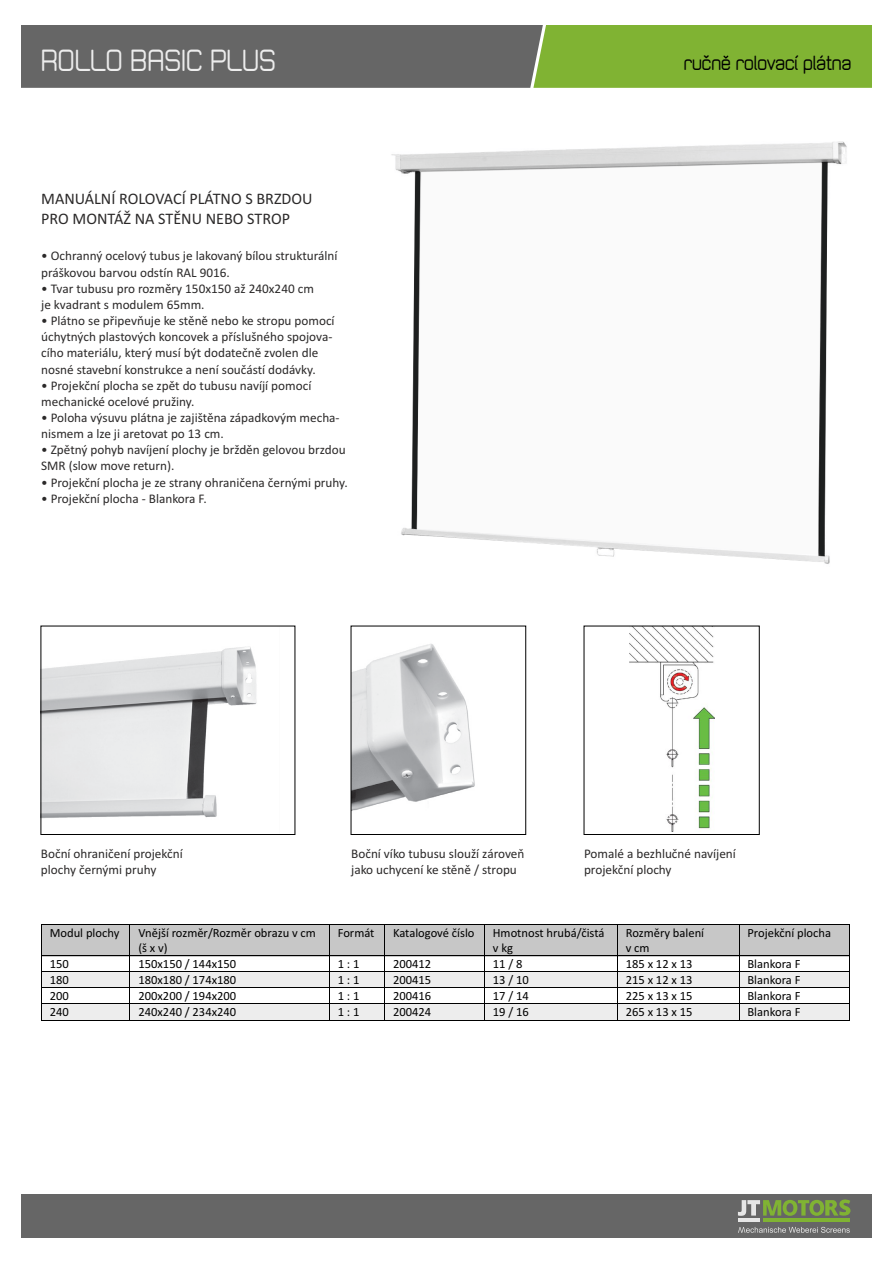
<style>
.page{position:relative;width:893px;height:1263px;background:#fff}
.page>*{position:absolute;margin:0;border:0;box-sizing:border-box;transform-origin:0 0}
.t1{font:30.6px "Zolano Sans BTN";color:#ededed;scale:.9 1}
.t2{font:20.55px "Zolano Sans BTN";color:#000;scale:.9 1}
.t3{font:16.2px/19.8px "Calibri";color:#2b2929}
.t4{font:13.2px/16.2px "Calibri";color:#2b2929}
.t5{font:12.6px/15.1px "Calibri";color:#000}
</style>
<div class="page">
<img style="left:391px;top:141px;width:456px;height:423px">
<img style="left:43px;top:646px;width:214px;height:173px">
<img style="left:629px;top:628px;width:85px;height:204px">
<img style="left:353px;top:644px;width:122px;height:167px">
<div style="left:42px;top:971px;width:808px;height:17px;background:#ededed"></div>
<div style="left:42px;top:1003px;width:808px;height:17px;background:#ededed"></div>
<div style="left:42px;top:924px;width:808px;height:32px;background:#c7c7c7"></div>
<hr style="left:42px;top:924px;width:88px;height:1px;background:#000">
<hr style="left:130px;top:924px;width:199px;height:1px;background:#000">
<hr style="left:329px;top:924px;width:55px;height:1px;background:#000">
<hr style="left:385px;top:924px;width:99px;height:1px;background:#000">
<hr style="left:485px;top:924px;width:132px;height:1px;background:#000">
<hr style="left:617px;top:924px;width:122px;height:1px;background:#000">
<hr style="left:739px;top:924px;width:110px;height:1px;background:#000">
<hr style="left:41px;top:925px;width:1px;height:30px;background:#000">
<hr style="left:130px;top:925px;width:1px;height:30px;background:#000">
<hr style="left:329px;top:925px;width:1px;height:30px;background:#000">
<hr style="left:384px;top:925px;width:1px;height:30px;background:#000">
<hr style="left:484px;top:925px;width:1px;height:30px;background:#000">
<hr style="left:617px;top:925px;width:1px;height:30px;background:#000">
<hr style="left:739px;top:925px;width:1px;height:30px;background:#000">
<hr style="left:849px;top:925px;width:1px;height:30px;background:#000">
<hr style="left:42px;top:955px;width:88px;height:1px;background:#000">
<hr style="left:130px;top:955px;width:199px;height:1px;background:#000">
<hr style="left:329px;top:955px;width:55px;height:1px;background:#000">
<hr style="left:385px;top:955px;width:99px;height:1px;background:#000">
<hr style="left:485px;top:955px;width:132px;height:1px;background:#000">
<hr style="left:617px;top:955px;width:122px;height:1px;background:#000">
<hr style="left:739px;top:955px;width:110px;height:1px;background:#000">
<hr style="left:42px;top:971px;width:88px;height:1px;background:#000">
<hr style="left:130px;top:971px;width:199px;height:1px;background:#000">
<hr style="left:329px;top:971px;width:55px;height:1px;background:#000">
<hr style="left:385px;top:971px;width:99px;height:1px;background:#000">
<hr style="left:485px;top:971px;width:132px;height:1px;background:#000">
<hr style="left:617px;top:971px;width:122px;height:1px;background:#000">
<hr style="left:739px;top:971px;width:110px;height:1px;background:#000">
<hr style="left:42px;top:987px;width:88px;height:1px;background:#000">
<hr style="left:130px;top:987px;width:199px;height:1px;background:#000">
<hr style="left:329px;top:987px;width:55px;height:1px;background:#000">
<hr style="left:385px;top:987px;width:99px;height:1px;background:#000">
<hr style="left:485px;top:987px;width:132px;height:1px;background:#000">
<hr style="left:617px;top:987px;width:122px;height:1px;background:#000">
<hr style="left:739px;top:987px;width:110px;height:1px;background:#000">
<hr style="left:42px;top:1003px;width:88px;height:1px;background:#000">
<hr style="left:130px;top:1003px;width:199px;height:1px;background:#000">
<hr style="left:329px;top:1003px;width:55px;height:1px;background:#000">
<hr style="left:385px;top:1003px;width:99px;height:1px;background:#000">
<hr style="left:485px;top:1003px;width:132px;height:1px;background:#000">
<hr style="left:617px;top:1003px;width:122px;height:1px;background:#000">
<hr style="left:739px;top:1003px;width:110px;height:1px;background:#000">
<svg style="left:41px;top:955px;width:1px;height:66px"></svg>
<hr style="left:42px;top:1020px;width:88px;height:1px;background:#000">
<hr style="left:130px;top:1020px;width:199px;height:1px;background:#000">
<svg style="left:329px;top:956px;width:1px;height:64px"></svg>
<hr style="left:329px;top:1020px;width:55px;height:1px;background:#000">
<svg style="left:384px;top:955px;width:1px;height:66px"></svg>
<hr style="left:385px;top:1020px;width:99px;height:1px;background:#000">
<svg style="left:484px;top:955px;width:1px;height:66px"></svg>
<hr style="left:485px;top:1020px;width:132px;height:1px;background:#000">
<svg style="left:617px;top:956px;width:1px;height:64px"></svg>
<hr style="left:617px;top:1020px;width:122px;height:1px;background:#000">
<svg style="left:739px;top:956px;width:1px;height:64px"></svg>
<hr style="left:739px;top:1020px;width:110px;height:1px;background:#000">
<svg style="left:849px;top:955px;width:1px;height:66px"></svg>
<svg style="left:21px;top:26px;width:851px;height:62px;background:#718453"></svg>
<div style="left:21px;top:1194px;width:851px;height:43px;background:#666"></div>
<svg style="left:738px;top:1199px;width:113px;height:17px"></svg>
<hr style="left:738px;top:1218px;width:22px;height:3px;background:#e6e6e6">
<hr style="left:763px;top:1218px;width:87px;height:3px;background:#80b333">
<svg style="left:738px;top:1227px;width:112px;height:6px"></svg>
<h1 class="t1" style="left:41px;top:43px;width:263px">ROLLO BASIC PLUS</h1>
<h2 class="t2" style="left:684px;top:52px;width:188px">ručne rolovací plátna</h2>
<p class="t3" style="left:41px;top:190px;width:273px">MANUÁLNÍ ROLOVACÍ PLÁTNO S BRZDOU<br>PRO MONTÁŽ NA STĚNU NEBO STROP</p>
<p class="t4" style="left:41px;top:249px;width:298px">• Ochranný ocelový tubus je lakovaný bílou strukturální práškovou barvou odstín RAL 9016.</p>
<p class="t4" style="left:41px;top:281px;width:274px">• Tvar tubusu pro rozměry 150x150 až 240x240 cm je kvadrant s modulem 65mm.</p>
<p class="t4" style="left:41px;top:314px;width:295px">• Plátno se připevňuje ke stěně nebo ke stropu pomocí úchytných plastových koncovek a příslušného spojova&shy;cího materiálu, který musí být dodatečně zvolen dle nosné stavební konstrukce a není součástí dodávky.</p>
<p class="t4" style="left:41px;top:378px;width:272px">• Projekční plocha se zpět do tubusu navíjí pomocí mechanické ocelové pružiny.</p>
<p class="t4" style="left:41px;top:411px;width:300px">• Poloha výsuvu plátna je zajištěna západkovým mecha&shy;nismem a lze ji aretovat po 13 cm.</p>
<p class="t4" style="left:41px;top:443px;width:306px">• Zpětný pohyb navíjení plochy je bržděn gelovou brzdou<br>SMR (slow move return).</p>
<p class="t4" style="left:41px;top:475px;width:308px">• Projekční plocha je ze strany ohraničena černými pruhy.</p>
<p class="t4" style="left:41px;top:491px;width:167px">• Projekční plocha - Blankora F.</p>
<p class="t4" style="left:41px;top:846px;width:143px">Boční ohraničení projekční plochy černými pruhy</p>
<p class="t4" style="left:351px;top:846px;width:175px">Boční víko tubusu slouží zároveň jako uchycení ke stěně / stropu</p>
<p class="t4" style="left:584px;top:846px;width:153px">Pomalé a bezhlučné navíjení projekční plochy</p>
<p class="t5" style="left:50px;top:926px;width:71px">Modul plochy</p>
<p class="t5" style="left:138px;top:926px;width:179px">Vnější rozměr/Rozměr obrazu v cm (š x v)</p>
<p class="t5" style="left:338px;top:926px;width:38px">Formát</p>
<p class="t5" style="left:393px;top:926px;width:83px">Katalogové číslo</p>
<p class="t5" style="left:493px;top:926px;width:113px">Hmotnost hrubá/čistá v kg</p>
<p class="t5" style="left:626px;top:926px;width:80px">Rozměry balení v cm</p>
<p class="t5" style="left:747px;top:926px;width:85px">Projekční plocha</p>
<p class="t5" style="left:50px;top:957px;width:21px">150</p>
<p class="t5" style="left:138px;top:957px;width:99px">150x150 / 144x150</p>
<p class="t5" style="left:338px;top:957px;width:23px">1 : 1</p>
<p class="t5" style="left:393px;top:957px;width:40px">200412</p>
<p class="t5" style="left:493px;top:957px;width:31px">11 / 8</p>
<p class="t5" style="left:626px;top:957px;width:68px">185 x 12 x 13</p>
<p class="t5" style="left:747px;top:957px;width:55px">Blankora F</p>
<p class="t5" style="left:50px;top:973px;width:21px">180</p>
<p class="t5" style="left:138px;top:973px;width:99px">180x180 / 174x180</p>
<p class="t5" style="left:338px;top:973px;width:23px">1 : 1</p>
<p class="t5" style="left:393px;top:973px;width:40px">200415</p>
<p class="t5" style="left:493px;top:973px;width:38px">13 / 10</p>
<p class="t5" style="left:626px;top:973px;width:68px">215 x 12 x 13</p>
<p class="t5" style="left:747px;top:973px;width:55px">Blankora F</p>
<p class="t5" style="left:50px;top:989px;width:21px">200</p>
<p class="t5" style="left:138px;top:989px;width:99px">200x200 / 194x200</p>
<p class="t5" style="left:338px;top:989px;width:23px">1 : 1</p>
<p class="t5" style="left:393px;top:989px;width:40px">200416</p>
<p class="t5" style="left:493px;top:989px;width:38px">17 / 14</p>
<p class="t5" style="left:626px;top:989px;width:68px">225 x 13 x 15</p>
<p class="t5" style="left:747px;top:989px;width:55px">Blankora F</p>
<p class="t5" style="left:50px;top:1005px;width:21px">240</p>
<p class="t5" style="left:138px;top:1005px;width:99px">240x240 / 234x240</p>
<p class="t5" style="left:338px;top:1005px;width:23px">1 : 1</p>
<p class="t5" style="left:393px;top:1005px;width:40px">200424</p>
<p class="t5" style="left:493px;top:1005px;width:38px">19 / 16</p>
<p class="t5" style="left:626px;top:1005px;width:68px">265 x 13 x 15</p>
<p class="t5" style="left:747px;top:1005px;width:55px">Blankora F</p>
</div>
